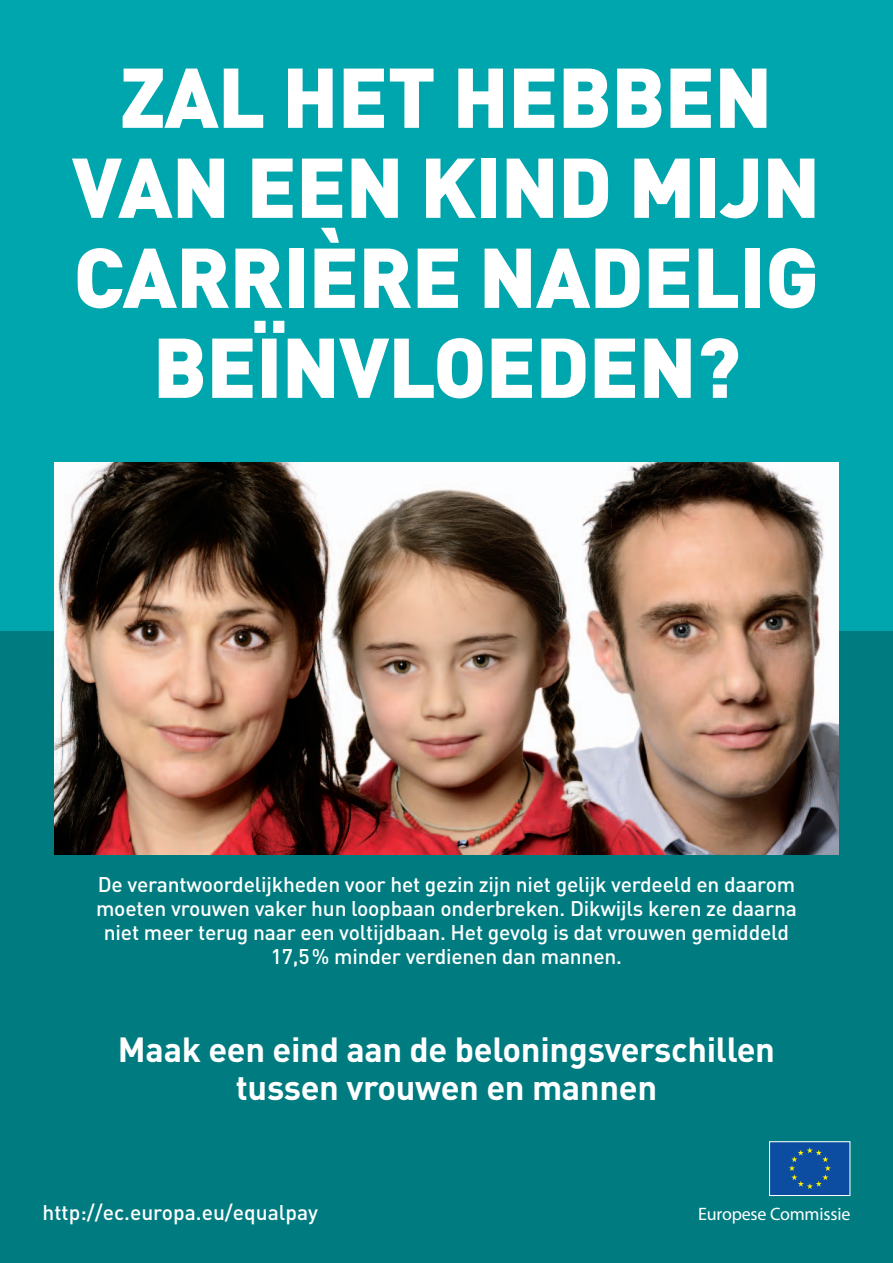
<style>
.page{position:relative;width:893px;height:1263px;background:#00a6ad}
.page>*{position:absolute;margin:0;border:0;box-sizing:border-box;transform-origin:0 0}
.t1{font:900 83.25px/90px "DIN Pro";letter-spacing:-.01em;color:#fff;text-align:center}
.t2{font:700 34.5px/37.5px "DIN Pro";letter-spacing:-.01em;color:#fff;text-align:center}
.t3{font:500 21px/24px "DIN Pro";letter-spacing:-.01em;color:#fff;text-align:center}
.t4{font:18px "Myriad Pro";letter-spacing:-.01em;color:#fff}
</style>
<div class="page">
<div style="left:0;top:631px;width:893px;height:632px;background:#007c80"></div>
<div style="left:769px;top:1142px;width:81px;height:53px;background:#0d4da1"></div>
<div style="left:769px;top:1141px;width:81px;height:55px;border:1px solid #fff"></div>
<svg style="left:789px;top:1147px;width:42px;height:42px"></svg>
<img style="left:54px;top:462px;width:785px;height:392px">
<p class="t1" style="left:72px;top:62px;width:750px">ZAL HET HEBBEN<br>VAN EEN KIND MIJN<br>CARRIÈRE NADELIG<br>BEÏNVLOEDEN?</p>
<p class="t3" style="left:96px;top:875px;width:702px">De verantwoordelijkheden voor het gezin zijn niet gelijk verdeeld en daarom moeten vrouwen vaker hun loopbaan onderbreken. Dikwijls keren ze daarna niet meer terug naar een voltijdbaan. Het gevolg is dat vrouwen gemiddeld 17,5 % minder verdienen dan mannen.</p>
<p class="t2" style="left:118px;top:1035px;width:659px">Maak een eind aan de beloningsverschillen tussen vrouwen en mannen</p>
<p class="t3" style="left:43px;top:1203px;width:277px">http://ec.europa.eu/equalpay</p>
<p class="t4" style="left:698px;top:1208px;width:154px">Europese Commissie</p>
</div>
